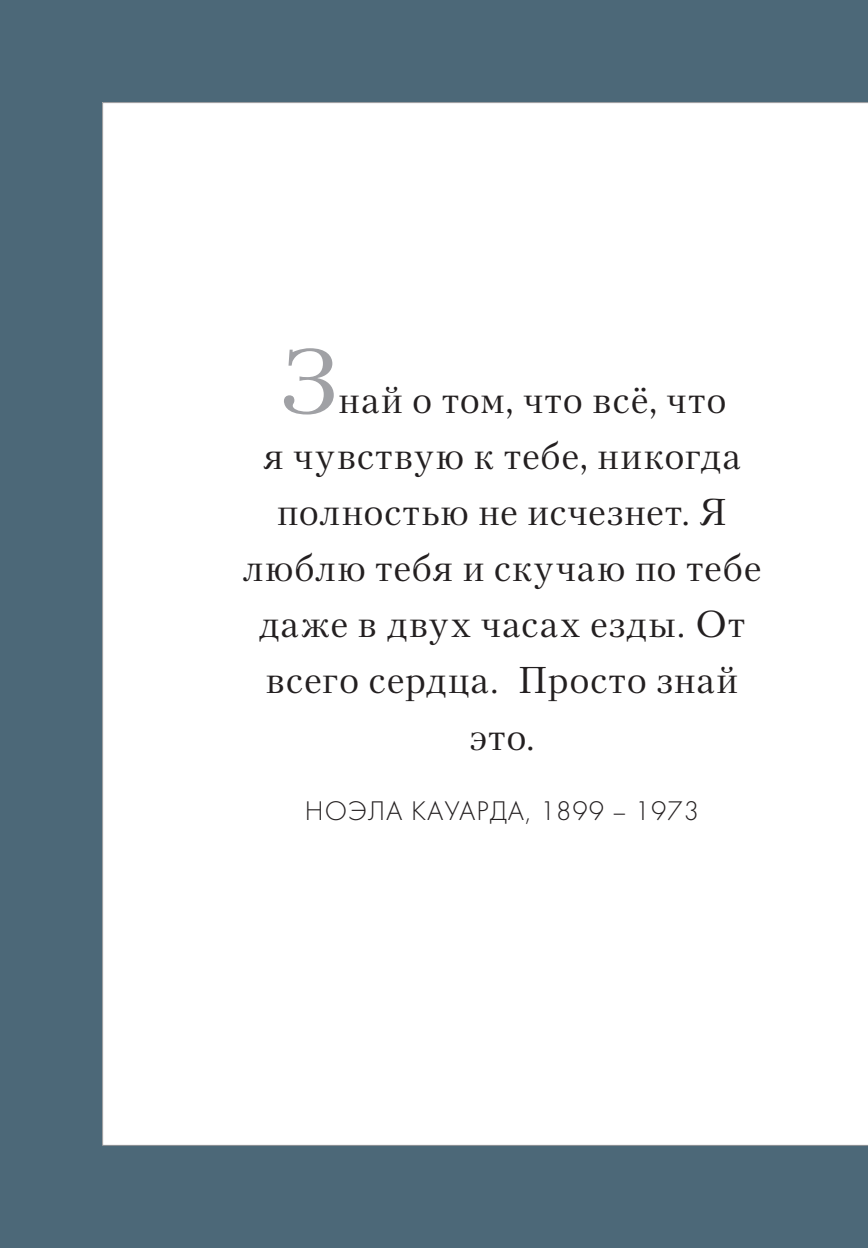
<style>
.page{position:relative;width:868px;height:1248px;background:#fff}
.page>*{position:absolute;margin:0;border:0;box-sizing:border-box;transform-origin:0 0}
.t1{font:88px "Kudryashev";color:#a0a1a5}
.t2{font:36px "Kudryashev";letter-spacing:.035em;color:#231f20}
.t3{font:28px "Futura Light C";letter-spacing:.035em;color:#231f20}
</style>
<div class="page">
<div style="left:0;top:0;width:867px;height:1247px;background:#4c6878"></div>
<div style="left:102px;top:102px;width:765px;height:1043px;background:#fff"></div>
<h1 class="t1" style="left:278px;top:344px;width:62px">З</h1>
<p class="t2" style="left:338px;top:385px;width:389px">най о том, что всё, что</p>
<p class="t2" style="left:263px;top:441px;width:478px">я чувствую к тебе, никогда</p>
<p class="t2" style="left:277px;top:497px;width:451px">полностью не исчезнет. Я</p>
<p class="t2" style="left:243px;top:553px;width:519px">люблю тебя и скучаю по тебе</p>
<p class="t2" style="left:259px;top:609px;width:487px">даже в двух часах езды. От</p>
<p class="t2" style="left:266px;top:665px;width:474px">всего сердца. Просто знай</p>
<p class="t2" style="left:469px;top:721px;width:66px">это.</p>
<p class="t3" style="left:305px;top:796px;width:395px">НОЭЛА КАУАРДА, 1899 – 1973</p>
</div>
